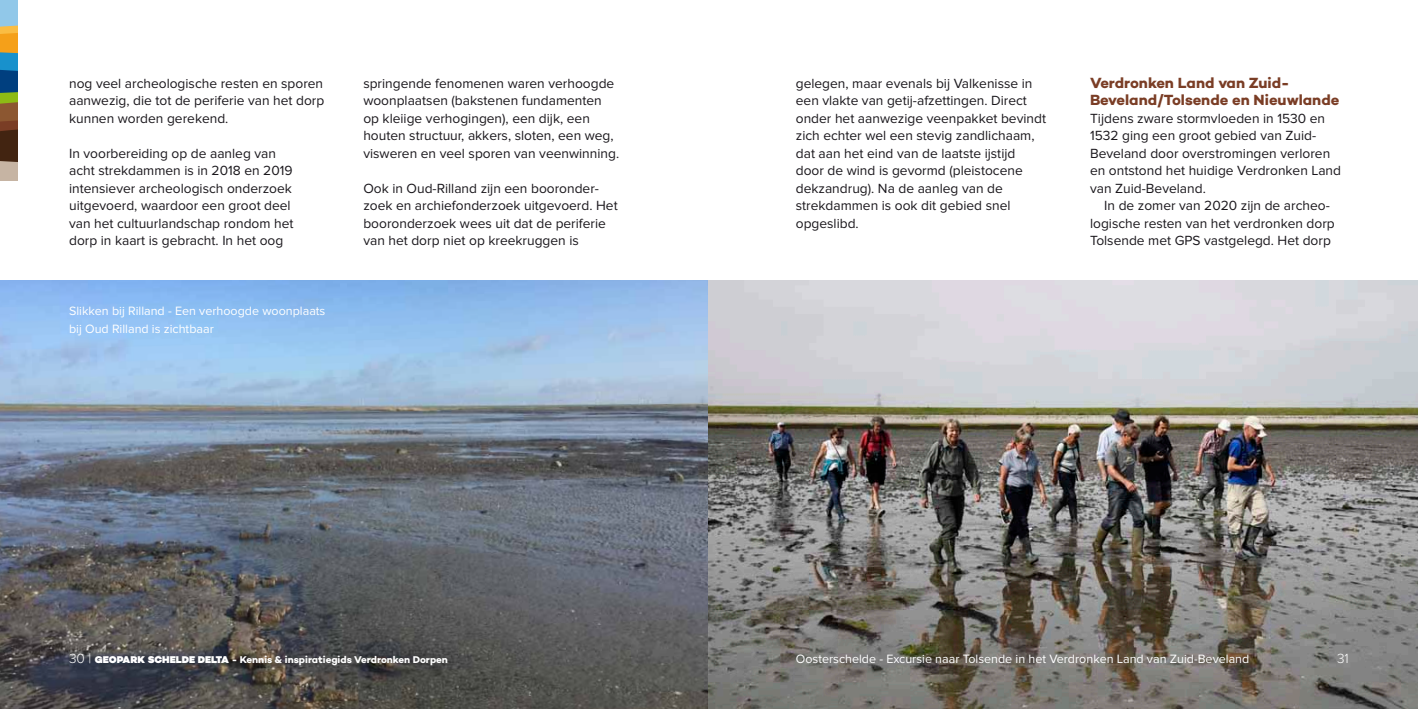
<style>
.page{position:relative;width:1418px;height:709px;background:#fff}
.page>*{position:absolute;margin:0;border:0;box-sizing:border-box;transform-origin:0 0}
.t1{font:700 15px/17.5px "Campton";color:#7a3d25}
.t2{font:13.75px/17.5px "Proxima Nova";color:#1a171c}
.t3{font:300 13.75px "Proxima Nova A";color:#fff}
.t4{font:12.5px/17.5px "Proxima Nova";color:#fff}
.t5{font:700 10px "Campton";color:#fff}
.s1{font-family:"Proxima Nova A";font-weight:300;font-size:13.75px}
.s2{font-weight:900}
</style>
<div class="page">
<img style="left:0;top:280px;width:1417px;height:429px">
<svg style="left:0;top:0;width:18px;height:180px"></svg>
<p class="t2" style="left:69px;top:74px;width:257px;text-align:justify">nog veel archeologische resten en sporen aanwezig, die tot de periferie van het dorp kunnen worden gerekend.</p>
<p class="t2" style="left:69px;top:144px;width:226px">In voorbereiding op de aanleg van acht strekdammen is in 2018 en 2019 intensiever archeologisch onderzoek uitgevoerd, waardoor een groot deel van het cultuurlandschap rondom het dorp in kaart is gebracht. In het oog</p>
<p class="t4" style="left:69px;top:302px;width:258px">Slikken bij Rilland - Een verhoogde woonplaats bij Oud Rilland is zichtbaar</p>
<p class="t2" style="left:363px;top:74px;width:257px">springende fenomenen waren verhoogde woonplaatsen (bakstenen fundamenten op kleiige verhogingen), een dijk, een houten structuur, akkers, sloten, een weg, visweren en veel sporen van veenwinning.</p>
<p class="t2" style="left:363px;top:179px;width:256px">Ook in Oud-Rilland zijn een booronder&shy;zoek en archiefonderzoek uitgevoerd. Het booronderzoek wees uit dat de periferie van het dorp niet op kreekruggen is</p>
<p class="t2" style="left:795px;top:74px;width:252px">gelegen, maar evenals bij Valkenisse in een vlakte van getij-afzettingen. Direct onder het aanwezige veenpakket bevindt zich echter wel een stevig zandlichaam, dat aan het eind van de laatste ijstijd door de wind is gevormd (pleistocene dekzandrug). Na de aanleg van de strekdammen is ook dit gebied snel opgeslibd.</p>
<p class="t1" style="left:1090px;top:73px;width:251px">Verdronken Land van Zuid-<br>Beveland/Tolsende en Nieuwlande</p>
<p class="t2" style="left:1090px;top:109px;width:252px">Tijdens zware stormvloeden in 1530 en 1532 ging een groot gebied van Zuid-Beveland door overstromingen verloren en ontstond het huidige Verdronken Land van Zuid-Beveland.</p>
<p class="t2" style="left:1090px;top:197px;width:246px;text-indent:14px">In de zomer van 2020 zijn de archeo&shy;logische resten van het verdronken dorp<br>Tolsende met GPS vastgelegd. Het dorp</p>
<p class="t5" style="left:69px;top:653px;width:380px"><span class="s1">30 |</span> <span class="s2">GEOPARK SCHELDE DELTA</span> - Kennis &amp; inspiratiegids Verdronken Dorpen</p>
<p class="t4" style="left:795px;top:650px;width:455px">Oosterschelde - Excursie naar Tolsende in het Verdronken Land van Zuid-Beveland</p>
<p class="t3" style="left:1337px;top:651px;width:13px">31</p>
</div>
